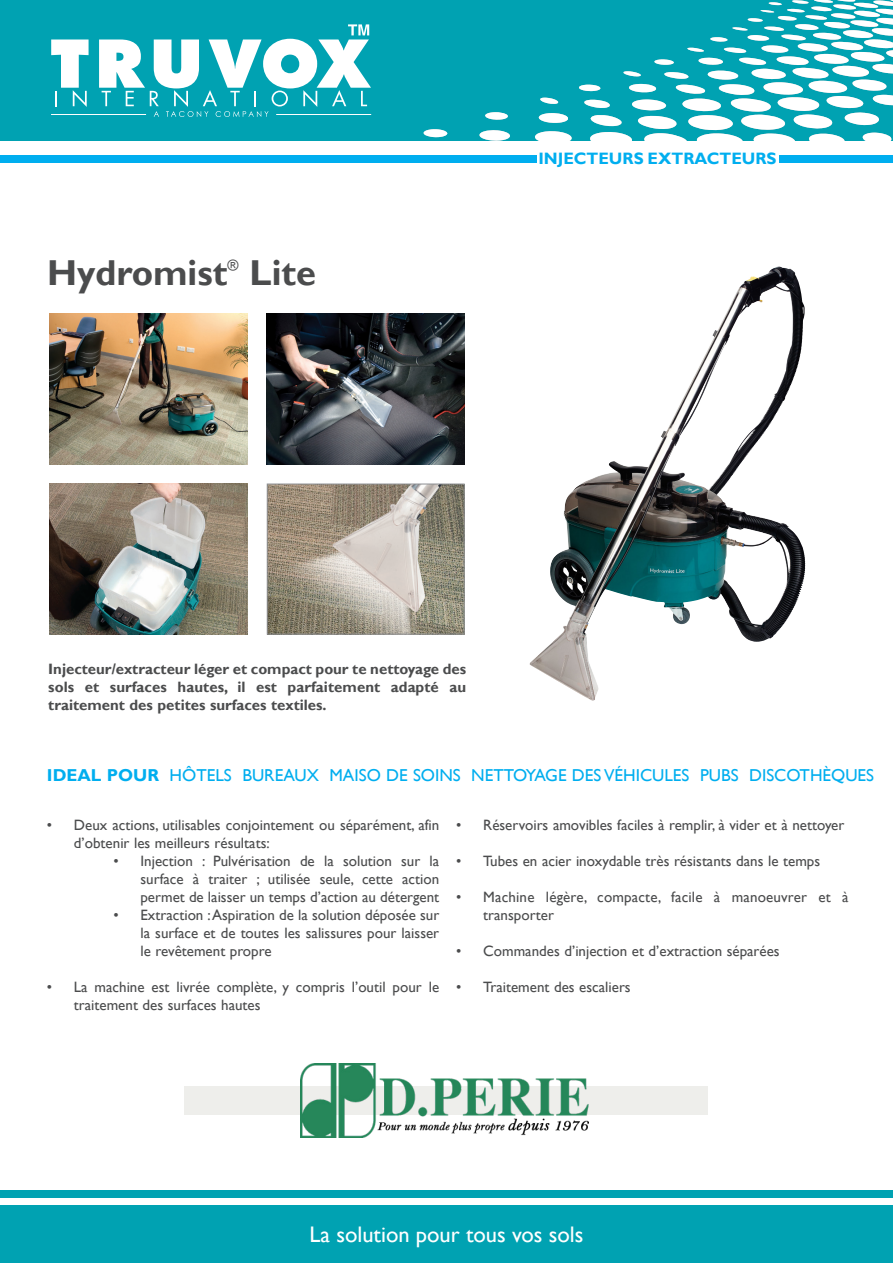
<style>
.page{position:relative;width:893px;height:1263px;background:#fff}
.page>*{position:absolute;margin:0;border:0;box-sizing:border-box;transform-origin:0 0}
.t1{font:700 36px "Gill Sans";color:#4b4c4d}
.t2{font:22.5px "Gill Sans";color:#fff}
.t3{font:17.25px "Gill Sans";color:#00aeef}
.t4{font:700 16.5px "Gill Sans";color:#00aeef}
.t5{font:15px/18px "Gill Sans";color:#4b4c4d}
.t6{font:700 15px/18px "Gill Sans";color:#4b4c4d;text-align:justify}
.s1{font-weight:700}
</style>
<div class="page">
<img style="left:50px;top:313px;width:197px;height:151px">
<img style="left:267px;top:313px;width:198px;height:151px">
<img style="left:50px;top:484px;width:197px;height:150px">
<img style="left:269px;top:486px;width:194px;height:146px">
<div style="left:267px;top:484px;width:198px;height:150px;border:1px solid #8d8f92"></div>
<img style="left:530px;top:266px;width:248px;height:435px">
<div style="left:0;top:1205px;width:893px;height:58px;background:#00a2b2"></div>
<div style="left:0;top:1190px;width:893px;height:7px;background:#00a2b2"></div>
<div style="left:0;top:155px;width:893px;height:7px;background:#00aeef"></div>
<div style="left:537px;top:151px;width:241px;height:24px;background:#fff"></div>
<div style="left:0;top:0;width:893px;height:140px;background:#00a2b2"></div>
<svg style="left:371px;top:0;width:522px;height:140px"></svg>
<svg style="left:51px;top:40px;width:38px;height:67px"></svg>
<svg style="left:99px;top:24px;width:272px;height:93px"></svg>
<hr style="left:276px;top:114px;width:95px;height:1px;background:#fff">
<hr style="left:51px;top:114px;width:95px;height:1px;background:#fff">
<div style="left:184px;top:1086px;width:523px;height:29px;background:#eeeeeb"></div>
<img style="left:300px;top:1064px;width:289px;height:73px">
<p class="t1" style="left:47px;top:251px;width:182px">Hydromist</p>
<p class="t5" style="left:227px;top:256px;width:13px">®</p>
<p class="t1" style="left:250px;top:251px;width:68px">Lite</p>
<p class="t4" style="left:538px;top:149px;width:240px">INJECTEURS EXTRACTEURS</p>
<p class="t6" style="left:48px;top:660px;width:419px">Injecteur/extracteur léger et compact pour te nettoyage des sols et surfaces hautes, il est parfaitement adapté au traitement des petites surfaces textiles.</p>
<p class="t3" style="left:47px;top:765px;width:829px"><span class="s1">IDEAL POUR</span> HÔTELS BUREAUX MAISO DE SOINS NETTOYAGE DES VÉHICULES PUBS DISCOTHÈQUES</p>
<p class="t5" style="left:74px;top:816px;width:367px;text-indent:-27px">• Deux actions, utilisables conjointement ou séparément, afin d’obtenir les meilleurs résultats:</p>
<p class="t5" style="left:140px;top:852px;width:300px;text-align:justify;text-indent:-27px">• Injection : Pulvérisation de la solution sur la surface à traiter ; utilisée seule, cette action permet de laisser un temps d’action au détergent</p>
<p class="t5" style="left:140px;top:906px;width:300px;text-align:justify;text-indent:-27px">• Extraction : Aspiration de la solution déposée sur la surface et de toutes les salissures pour laisser le revêtement propre</p>
<p class="t5" style="left:74px;top:978px;width:367px;text-indent:-27px">• La machine est livrée complète, y compris l’outil pour le traitement des surfaces hautes</p>
<p class="t5" style="left:456px;top:816px;width:390px">• Réservoirs amovibles faciles à remplir, à vider et à nettoyer</p>
<p class="t5" style="left:456px;top:852px;width:365px">• Tubes en acier inoxydable très résistants dans le temps</p>
<p class="t5" style="left:483px;top:888px;width:367px;text-indent:-27px">• Machine légère, compacte, facile à manoeuvrer et à transporter</p>
<p class="t5" style="left:456px;top:942px;width:325px">• Commandes d’injection et d’extraction séparées</p>
<p class="t5" style="left:456px;top:978px;width:176px">• Traitement des escaliers</p>
<p class="t2" style="left:309px;top:1221px;width:276px">La solution pour tous vos sols</p>
</div>
